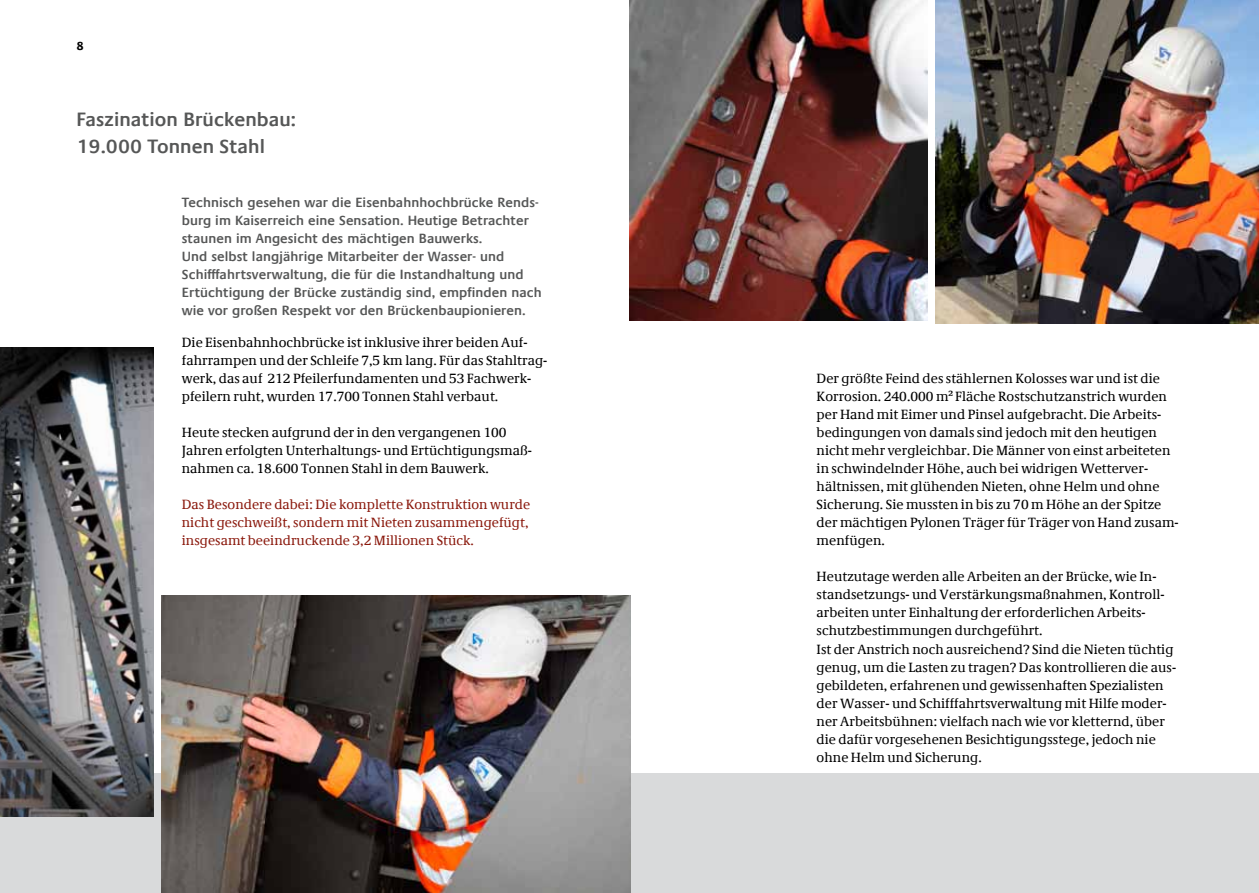
<style>
.page{position:relative;width:1259px;height:893px;background:#fff}
.page>*{position:absolute;margin:0;border:0;box-sizing:border-box;transform-origin:0 0}
.t1{font:600 19.5px/27px "Praxis Com";letter-spacing:.005em;color:#565757}
.t2{font:13.5px/18px "Demos Com";letter-spacing:.005em;color:#000}
.t3{font:600 13.5px/18px "Praxis Com";letter-spacing:.005em;color:#565757}
.t4{font:13.5px/18px "Demos Com";letter-spacing:.005em;color:#8b1a0e}
.t5{font:700 12px "Praxis Com";color:#000}
</style>
<div class="page">
<div style="left:0;top:774px;width:1259px;height:119px;background:#d9dadb"></div>
<img style="left:162px;top:595px;width:468px;height:298px">
<img style="left:935px;top:0;width:324px;height:323px">
<img style="left:0;top:347px;width:153px;height:469px">
<img style="left:629px;top:0;width:298px;height:320px">
<p class="t5" style="left:77px;top:38px;width:9px">8</p>
<h1 class="t1" style="left:77px;top:106px;width:221px">Faszination Brückenbau:<br>19.000 Tonnen Stahl</h1>
<p class="t3" style="left:182px;top:194px;width:361px">Technisch gesehen war die Eisenbahnhochbrücke Rends&shy;burg im Kaiserreich eine Sensation. Heutige Betrachter staunen im Angesicht des mächtigen Bauwerks.<br>Und selbst langjährige Mitarbeiter der Wasser- und Schifffahrtsverwaltung, die für die Instandhaltung und Ertüchtigung der Brücke zuständig sind, empfinden nach wie vor großen Respekt vor den Brückenbaupionieren.</p>
<p class="t2" style="left:182px;top:334px;width:367px">Die Eisenbahnhochbrücke ist inklusive ihrer beiden Auf&shy;fahrrampen und der Schleife 7,5 km lang. Für das Stahltrag&shy;werk, das auf 212 Pfeilerfundamenten und 53 Fachwerk&shy;pfeilern ruht, wurden 17.700 Tonnen Stahl verbaut.</p>
<p class="t2" style="left:182px;top:424px;width:351px">Heute stecken aufgrund der in den vergangenen 100<br>Jahren erfolgten Unterhaltungs- und Ertüchtigungsmaß&shy;nahmen ca. 18.600 Tonnen Stahl in dem Bauwerk.</p>
<p class="t4" style="left:182px;top:496px;width:350px">Das Besondere dabei: Die komplette Konstruktion wurde nicht geschweißt, sondern mit Nieten zusammengefügt, insgesamt beeindruckende 3,2 Millionen Stück.</p>
<p class="t2" style="left:816px;top:370px;width:363px">Der größte Feind des stählernen Kolosses war und ist die Korrosion. 240.000 m² Fläche Rostschutzanstrich wurden per Hand mit Eimer und Pinsel aufgebracht. Die Arbeits&shy;bedingungen von damals sind jedoch mit den heutigen nicht mehr vergleichbar. Die Männer von einst arbeiteten in schwindelnder Höhe, auch bei widrigen Wetterver&shy;hältnissen, mit glühenden Nieten, ohne Helm und ohne Sicherung. Sie mussten in bis zu 70 m Höhe an der Spitze der mächtigen Pylonen Träger für Träger von Hand zusam&shy;menfügen.</p>
<p class="t2" style="left:816px;top:568px;width:361px">Heutzutage werden alle Arbeiten an der Brücke, wie In&shy;standsetzungs- und Verstärkungsmaßnahmen, Kontroll&shy;arbeiten unter Einhaltung der erforderlichen Arbeits&shy;schutzbestimmungen durchgeführt.<br>Ist der Anstrich noch ausreichend? Sind die Nieten tüchtig genug, um die Lasten zu tragen? Das kontrollieren die aus&shy;gebildeten, erfahrenen und gewissenhaften Spezialisten der Wasser- und Schifffahrtsverwaltung mit Hilfe moder&shy;ner Arbeitsbühnen: vielfach nach wie vor kletternd, über die dafür vorgesehenen Besichtigungsstege, jedoch nie ohne Helm und Sicherung.</p>
</div>
